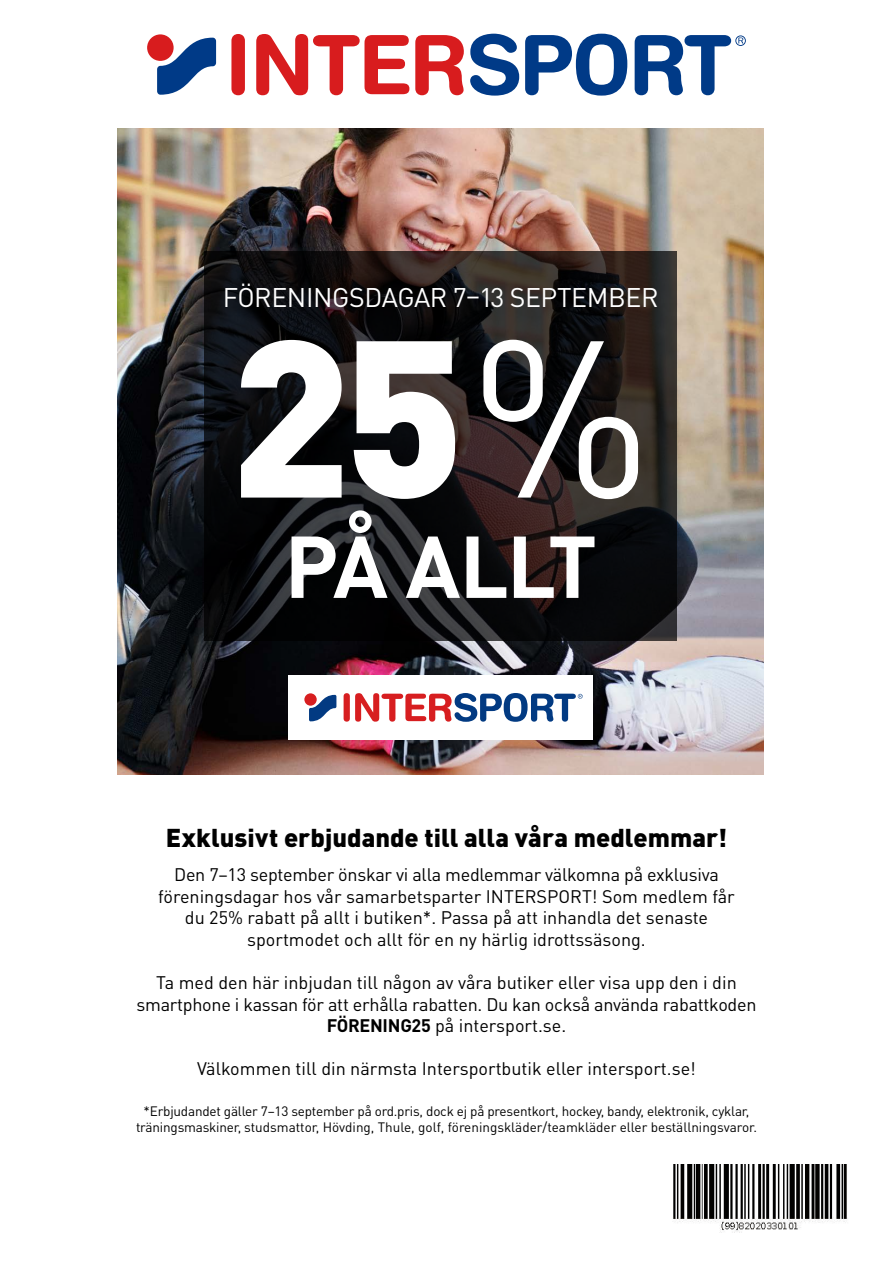
<style>
.page{position:relative;width:893px;height:1263px;background:#fff}
.page>*{position:absolute;margin:0;border:0;box-sizing:border-box;transform-origin:0 0}
.t1{font:900 219.6px "DIN Pro";color:#fff}
.t2{font:700 86.25px "DIN Pro";letter-spacing:-.045em;color:#fff}
.t3{font:26.7px "DIN Pro";letter-spacing:-.015em;color:#fff}
.t4{font:900 25.5px "DIN Pro";color:#000}
.t5{font:18px/21.6px "DIN Pro";color:#000;text-align:center}
.t6{font:13.5px/16.2px "DIN Pro";letter-spacing:-.015em;color:#000;text-align:center}
.s1{font-weight:400}
.s2{font-weight:700}
</style>
<div class="page">
<div style="left:231px;top:34px;width:14px;height:61px;background:#d81c1e;border-radius:7px"></div>
<svg style="left:256px;top:34px;width:153px;height:61px"></svg>
<svg style="left:415px;top:35px;width:49px;height:60px"></svg>
<svg style="left:470px;top:34px;width:49px;height:62px"></svg>
<svg style="left:525px;top:34px;width:102px;height:62px"></svg>
<svg style="left:635px;top:35px;width:111px;height:60px"></svg>
<div style="left:147px;top:34px;width:27px;height:27px;background:#d81c1e;border-radius:50%"></div>
<svg style="left:157px;top:38px;width:59px;height:57px"></svg>
<img style="left:673px;top:1164px;width:175px;height:68px">
<img style="left:118px;top:128px;width:646px;height:646px">
<svg style="left:205px;top:251px;width:472px;height:389px;background:#181516"></svg>
<div style="left:288px;top:675px;width:305px;height:65px;background:#fff"></div>
<div style="left:344px;top:693px;width:6px;height:29px;background:#d71e20;border-radius:3px"></div>
<svg style="left:355px;top:693px;width:228px;height:29px"></svg>
<svg style="left:304px;top:693px;width:13px;height:13px"></svg>
<svg style="left:309px;top:695px;width:27px;height:26px"></svg>
<h3 class="t3" style="left:223px;top:279px;width:437px">FÖRENINGSDAGAR 7–13 SEPTEMBER</h3>
<h1 class="t1" style="left:229px;top:269px;width:424px">25<span class="s1">%</span></h1>
<h2 class="t2" style="left:284px;top:508px;width:314px">PÅ ALLT</h2>
<h3 class="t4" style="left:166px;top:820px;width:563px">Exklusivt erbjudande till alla våra medlemmar!</h3>
<p class="t5" style="left:158px;top:863px;width:578px">Den 7–13 september önskar vi alla medlemmar välkomna på exklusiva föreningsdagar hos vår samarbetsparter INTERSPORT! Som medlem får du 25% rabatt på allt i butiken*. Passa på att inhandla det senaste sportmodet och allt för en ny härlig idrottssäsong.</p>
<p class="t5" style="left:136px;top:971px;width:621px">Ta med den här inbjudan till någon av våra butiker eller visa upp den i din smartphone i kassan för att erhålla rabatten. Du kan också använda rabattkoden<br><span class="s2">FÖRENING25</span> på intersport.se.</p>
<p class="t5" style="left:197px;top:1057px;width:500px">Välkommen till din närmsta Intersportbutik eller intersport.se!</p>
<p class="t6" style="left:136px;top:1103px;width:622px">*Erbjudandet gäller 7–13 september på ord.pris, dock ej på presentkort, hockey, bandy, elektronik, cyklar, träningsmaskiner, studsmattor, Hövding, Thule, golf, föreningskläder/teamkläder eller beställningsvaror.</p>
</div>
